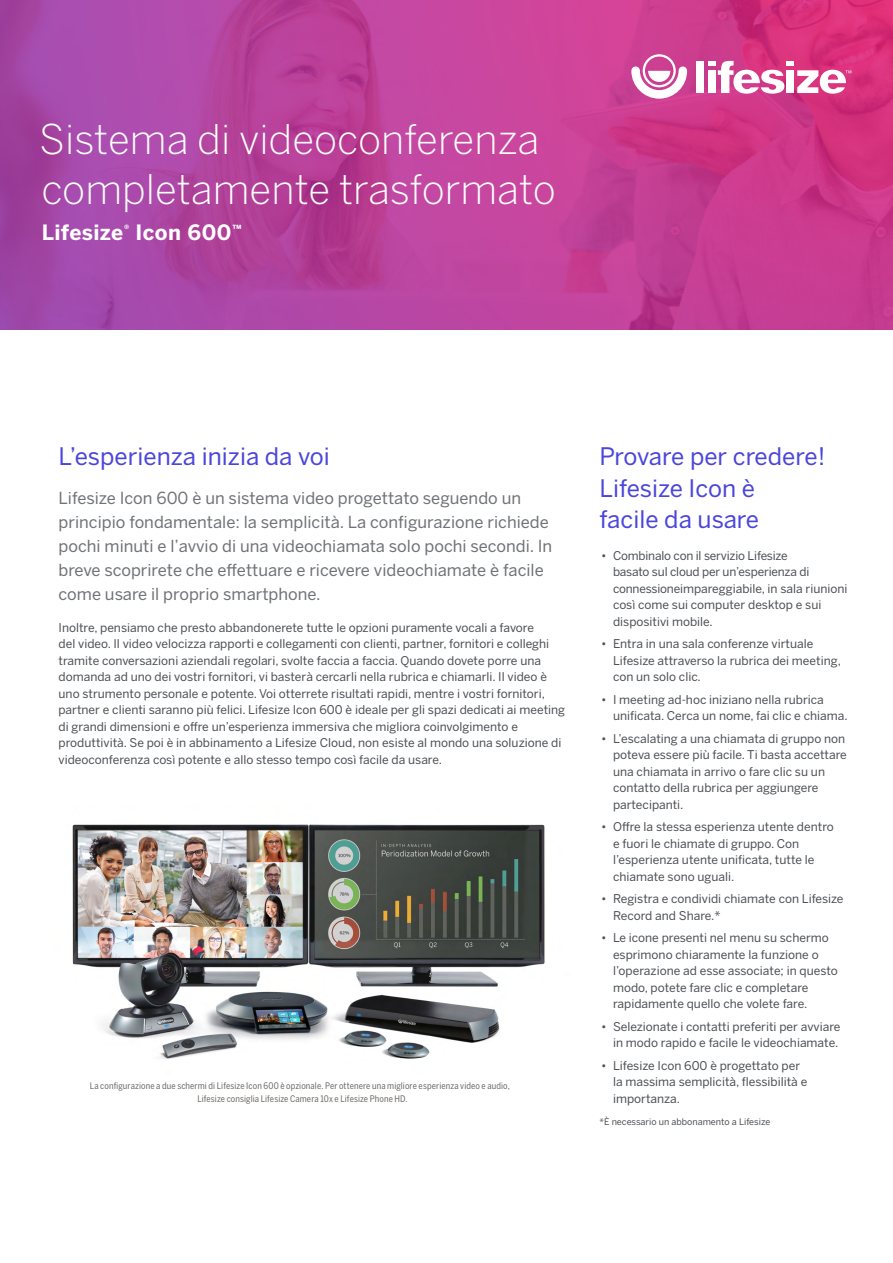
<style>
.page{position:relative;width:893px;height:1263px;background:#fff}
.page>*{position:absolute;margin:0;border:0;box-sizing:border-box;transform-origin:0 0}
.t1{font:300 40.5px/49.5px "Benton Sans";color:#fff}
.t2{font:24px/31.5px "Benton Sans";color:#4b45da}
.t3{font:700 21px "Benton Sans";letter-spacing:.015em;color:#fff}
.t4{font:16.5px/24px "Benton Sans";color:#6f7276}
.t5{font:12px/16.5px "Benton Sans";color:#4b4f54}
.t6{font:9px/12.8px "Benton Sans Cond";letter-spacing:.015em;color:#6b6864}
.t7{font:9px "Benton Sans";color:#4b4f54}
</style>
<div class="page">
<svg style="left:0;top:0;width:893px;height:330px;background:#bc4199"></svg>
<svg style="left:631px;top:54px;width:56px;height:45px"></svg>
<div style="left:696px;top:62px;width:8px;height:31px;background:#fff"></div>
<svg style="left:708px;top:61px;width:143px;height:33px"></svg>
<img style="left:72px;top:824px;width:473px;height:235px">
<h1 class="t1" style="left:39px;top:114px;width:518px">Sistema di videoconferenza completamente trasformato</h1>
<h3 class="t3" style="left:42px;top:219px;width:201px">Lifesize<sup>®</sup> Icon 600<sup>™</sup></h3>
<h2 class="t2" style="left:59px;top:441px;width:273px">L’esperienza inizia da voi</h2>
<p class="t4" style="left:59px;top:486px;width:495px">Lifesize Icon 600 è un sistema video progettato seguendo un principio fondamentale: la semplicità. La configurazione richiede pochi minuti e l’avvio di una videochiamata solo pochi secondi. In breve scoprirete che effettuare e ricevere videochiamate è facile come usare il proprio smartphone.</p>
<p class="t5" style="left:59px;top:619px;width:508px">Inoltre, pensiamo che presto abbandonerete tutte le opzioni puramente vocali a favore<br>del video. Il video velocizza rapporti e collegamenti con clienti, partner, fornitori e colleghi tramite conversazioni aziendali regolari, svolte faccia a faccia. Quando dovete porre una domanda ad uno dei vostri fornitori, vi basterà cercarli nella rubrica e chiamarli. Il video è uno strumento personale e potente. Voi otterrete risultati rapidi, mentre i vostri fornitori, partner e clienti saranno più felici. Lifesize Icon 600 è ideale per gli spazi dedicati ai meeting di grandi dimensioni e offre un’esperienza immersiva che migliora coinvolgimento e produttività. Se poi è in abbinamento a Lifesize Cloud, non esiste al mondo una soluzione di videoconferenza così potente e allo stesso tempo così facile da usare.</p>
<p class="t6" style="left:197px;top:1079px;width:314px;text-indent:-107px">La configurazione a due schermi di Lifesize Icon 600 è opzionale. Per ottenere una migliore esperienza video e audio,<br>Lifesize consiglia Lifesize Camera 10x e Lifesize Phone HD.</p>
<h2 class="t2" style="left:599px;top:441px;width:227px">Provare per credere!<br>Lifesize Icon è<br>facile da usare</h2>
<p class="t5" style="left:613px;top:547px;width:236px;text-indent:-12px">• Combinalo con il servizio Lifesize<br>basato sul cloud per un’esperienza di connessioneimpareggiabile, in sala riunioni così come sui computer desktop e sui dispositivi mobile.</p>
<p class="t5" style="left:613px;top:636px;width:229px;text-indent:-12px">• Entra in una sala conferenze virtuale<br>Lifesize attraverso la rubrica dei meeting, con un solo clic.</p>
<p class="t5" style="left:613px;top:691px;width:236px;text-indent:-12px">• I meeting ad-hoc iniziano nella rubrica unificata. Cerca un nome, fai clic e chiama.</p>
<p class="t5" style="left:613px;top:730px;width:235px;text-indent:-12px">• L’escalating a una chiamata di gruppo non poteva essere più facile. Ti basta accettare una chiamata in arrivo o fare clic su un contatto della rubrica per aggiungere partecipanti.</p>
<p class="t5" style="left:613px;top:819px;width:222px;text-indent:-12px">• Offre la stessa esperienza utente dentro e fuori le chiamate di gruppo. Con l’esperienza utente unificata, tutte le chiamate sono uguali.</p>
<p class="t5" style="left:613px;top:891px;width:232px;text-indent:-12px">• Registra e condividi chiamate con Lifesize<br>Record and Share.*</p>
<p class="t5" style="left:613px;top:930px;width:226px;text-indent:-12px">• Le icone presenti nel menu su schermo esprimono chiaramente la funzione o l’operazione ad esse associate; in questo modo, potete fare clic e completare rapidamente quello che volete fare.</p>
<p class="t5" style="left:601px;top:1018px;width:241px;text-align:right">• Selezionate i contatti preferiti per avviare in modo rapido e facile le videochiamate.</p>
<p class="t5" style="left:613px;top:1057px;width:196px;text-indent:-12px">• Lifesize Icon 600 è progettato per la massima semplicità, flessibilità e importanza.</p>
<p class="t7" style="left:599px;top:1117px;width:172px">*È necessario un abbonamento a Lifesize</p>
</div>
